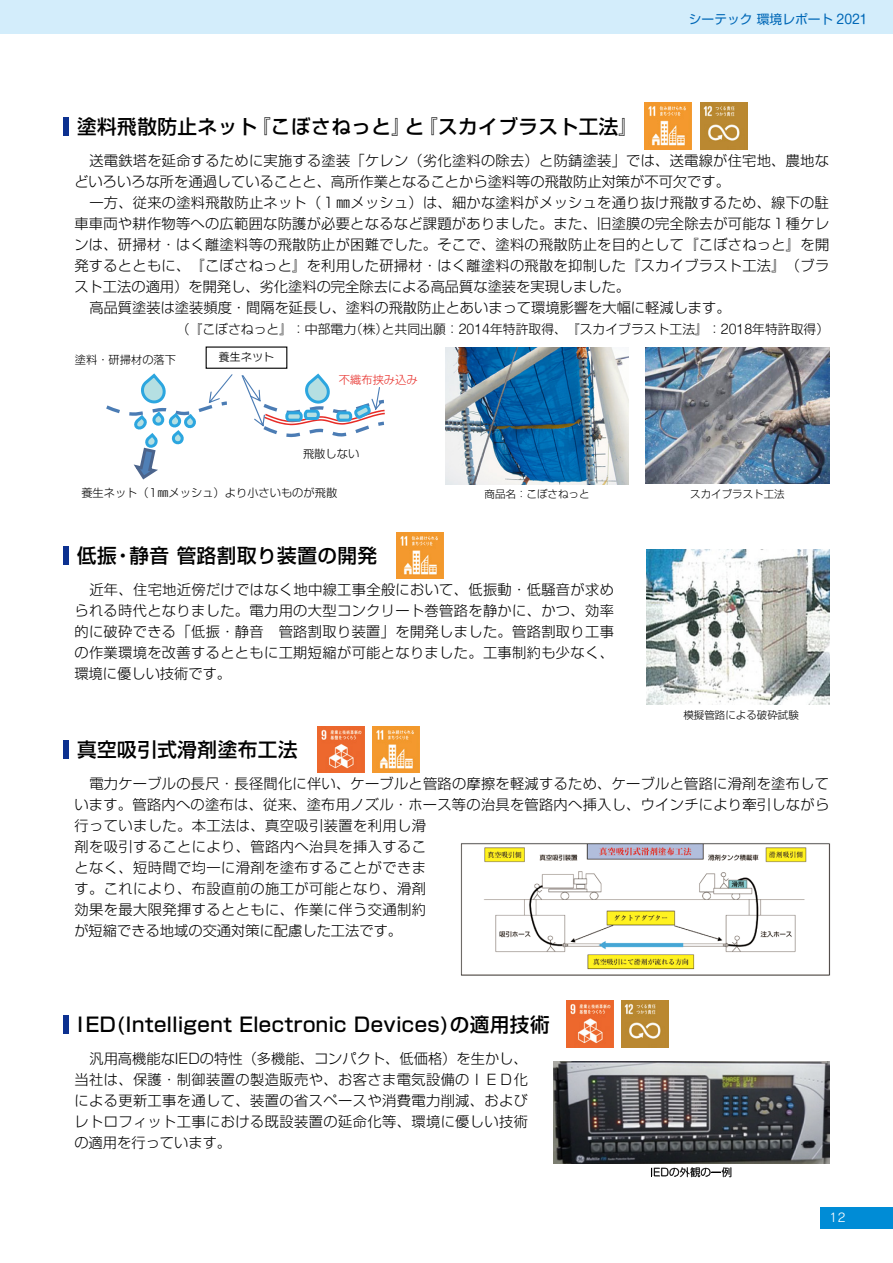
<style>
.page{position:relative;width:893px;height:1263px;background:#fff}
.page>*{position:absolute;margin:0;border:0;box-sizing:border-box;transform-origin:0 0}
.t1{font:500 19.65px "Shin Go Pro";letter-spacing:.025em;color:#000}
.t2{font:300 14.25px/21px "Shin Go Pro";letter-spacing:.02em;color:#000;text-align:justify}
.t3{font:300 14.25px/21px "Shin Go Pro";color:#000}
.t4{font:300 12.9px "Shin Go Pro";color:#000}
.t5{font:12.75px "Shin Go Pro";color:#0068b7}
.t6{font:12px "Rodin NTLG Pro M";color:#fff}
.t7{font:300 11.25px "Shin Go Pro";color:#000}
.t8{font:300 11.25px "Shin Go Pro";color:#e72b26}
.t9{font:11.25px "Rodin NTLG Pro M";color:#000}
.t10{font:300 10.5px "Shin Go Pro";color:#000}
.s1{font-family:"Shin M Go Pro"}
</style>
<div class="page">
<div style="left:821px;top:1207px;width:72px;height:21px;background:#008cd6"></div>
<div style="left:0;top:0;width:893px;height:34px;background:#d3edfb"></div>
<img style="left:645px;top:348px;width:185px;height:136px">
<img style="left:445px;top:347px;width:184px;height:138px">
<img style="left:460px;top:843px;width:371px;height:133px">
<img style="left:646px;top:549px;width:183px;height:155px">
<img style="left:553px;top:1061px;width:276px;height:102px">
<svg style="left:654px;top:1167px;width:77px;height:10px"></svg>
<img style="left:317px;top:726px;width:47px;height:47px">
<img style="left:622px;top:1001px;width:46px;height:47px">
<img style="left:645px;top:103px;width:47px;height:47px">
<img style="left:700px;top:103px;width:47px;height:47px">
<img style="left:373px;top:726px;width:46px;height:47px">
<img style="left:566px;top:1001px;width:47px;height:47px">
<img style="left:397px;top:532px;width:46px;height:47px">
<div style="left:64px;top:1015px;width:5px;height:18px;background:#0c3190"></div>
<div style="left:64px;top:117px;width:5px;height:19px;background:#0c3190"></div>
<div style="left:64px;top:546px;width:5px;height:19px;background:#0c3190"></div>
<svg style="left:106px;top:373px;width:127px;height:107px"></svg>
<svg style="left:242px;top:373px;width:143px;height:65px"></svg>
<div style="left:206px;top:346px;width:81px;height:23px;border:1px solid #000"></div>
<div style="left:64px;top:740px;width:5px;height:19px;background:#0c3190"></div>
<p class="t5" style="left:689px;top:9px;width:180px">シーテック 環境レポート <span class="s1">2021</span></p>
<h1 class="t1" style="left:77px;top:110px;width:563px">塗料飛散防止ネット『こぼさねっと』と『スカイブラスト工法』</h1>
<p class="t3" style="left:74px;top:148px;width:756px;text-indent:15px">送電鉄塔を延命するために実施する塗装「ケレン（劣化塗料の除去）と防錆塗装」では、送電線が住宅地、農地などいろいろな所を通過していることと、高所作業となることから塗料等の飛散防止対策が不可欠です。</p>
<p class="t2" style="left:89px;top:190px;width:741px">一方、従来の塗料飛散防止ネット（１㎜メッシュ）は、細かな塗料がメッシュを通り抜け飛散するため、線下の駐</p>
<p class="t2" style="left:74px;top:211px;width:756px">車車両や耕作物等への広範囲な防護が必要となるなど課題がありました。また、旧塗膜の完全除去が可能な１種ケレ</p>
<p class="t2" style="left:74px;top:232px;width:756px">ンは、研掃材・はく離塗料等の飛散防止が困難でした。そこで、塗料の飛散防止を目的として『こぼさねっと』を開</p>
<p class="t2" style="left:74px;top:253px;width:756px">発するとともに、『こぼさねっと』を利用した研掃材・はく離塗料の飛散を抑制した『スカイブラスト工法』（ブラ</p>
<p class="t3" style="left:74px;top:274px;width:557px">スト工法の適用）を開発し、劣化塗料の完全除去による高品質な塗装を実現しました。</p>
<p class="t3" style="left:89px;top:295px;width:643px">高品質塗装は塗装頻度・間隔を延長し、塗料の飛散防止とあいまって環境影響を大幅に軽減します。</p>
<p class="t4" style="left:177px;top:318px;width:654px">（『こぼさねっと』：中部電力（株）と共同出願：<span class="s1">2014</span>年特許取得、『スカイブラスト工法』：<span class="s1">2018</span>年特許取得）</p>
<p class="t7" style="left:75px;top:351px;width:103px">塗料・研掃材の落下</p>
<p class="t9" style="left:218px;top:350px;width:58px">養生ネット</p>
<p class="t8" style="left:339px;top:370px;width:80px">不織布挟み込み</p>
<p class="t7" style="left:303px;top:444px;width:58px">飛散しない</p>
<p class="t7" style="left:81px;top:484px;width:257px">養生ネット（1㎜メッシュ）より小さいものが飛散</p>
<p class="t10" style="left:484px;top:485px;width:106px">商品名：こぼさねっと</p>
<p class="t10" style="left:690px;top:485px;width:96px">スカイブラスト工法</p>
<h1 class="t1" style="left:77px;top:539px;width:322px">低振・静音 管路割取り装置の開発　</h1>
<p class="t2" style="left:74px;top:577px;width:541px;text-indent:15px">近年、住宅地近傍だけではなく地中線工事全般において、低振動・低騒音が求められる時代となりました。電力用の大型コンクリート巻管路を静かに、かつ、効率的に破砕できる「低振・静音　管路割取り装置」を開発しました。管路割取り工事の作業環境を改善するとともに工期短縮が可能となりました。工事制約も少なく、環境に優しい技術です。</p>
<p class="t10" style="left:683px;top:706px;width:117px">模擬管路による破砕試験</p>
<h1 class="t1" style="left:77px;top:733px;width:242px">真空吸引式滑剤塗布工法　</h1>
<p class="t2" style="left:74px;top:771px;width:756px;text-align:left;text-indent:15px">電力ケーブルの長尺・長径間化に伴い、ケーブルと管路の摩擦を軽減するため、ケーブルと管路に滑剤を塗布しています。管路内への塗布は、従来、塗布用ノズル・ホース等の治具を管路内へ挿入し、ウインチにより牽引しながら行っていました。本工法は、真空吸引装置を利用し滑<br>剤を吸引することにより、管路内へ治具を挿入するこ<br>となく、短時間で均一に滑剤を塗布することができま<br>す。これにより、布設直前の施工が可能となり、滑剤<br>効果を最大限発揮するとともに、作業に伴う交通制約<br>が短縮できる地域の交通対策に配慮した工法です。</p>
<h1 class="t1" style="left:77px;top:1008px;width:494px">IED(Intelligent Electronic Devices)の適用技術　</h1>
<p class="t2" style="left:74px;top:1046px;width:455px;text-indent:15px">汎用高機能なIEDの特性（多機能、コンパクト、低価格）を生かし、当社は、保護・制御装置の製造販売や、お客さま電気設備のＩＥＤ化による更新工事を通して、装置の省スペースや消費電力削減、およびレトロフィット工事における既設装置の延命化等、環境に優しい技術の適用を行っています。</p>
<p class="t10" style="left:651px;top:1164px;width:83px">IEDの外観の一例</p>
<p class="t6" style="left:829px;top:1210px;width:18px">12</p>
</div>
